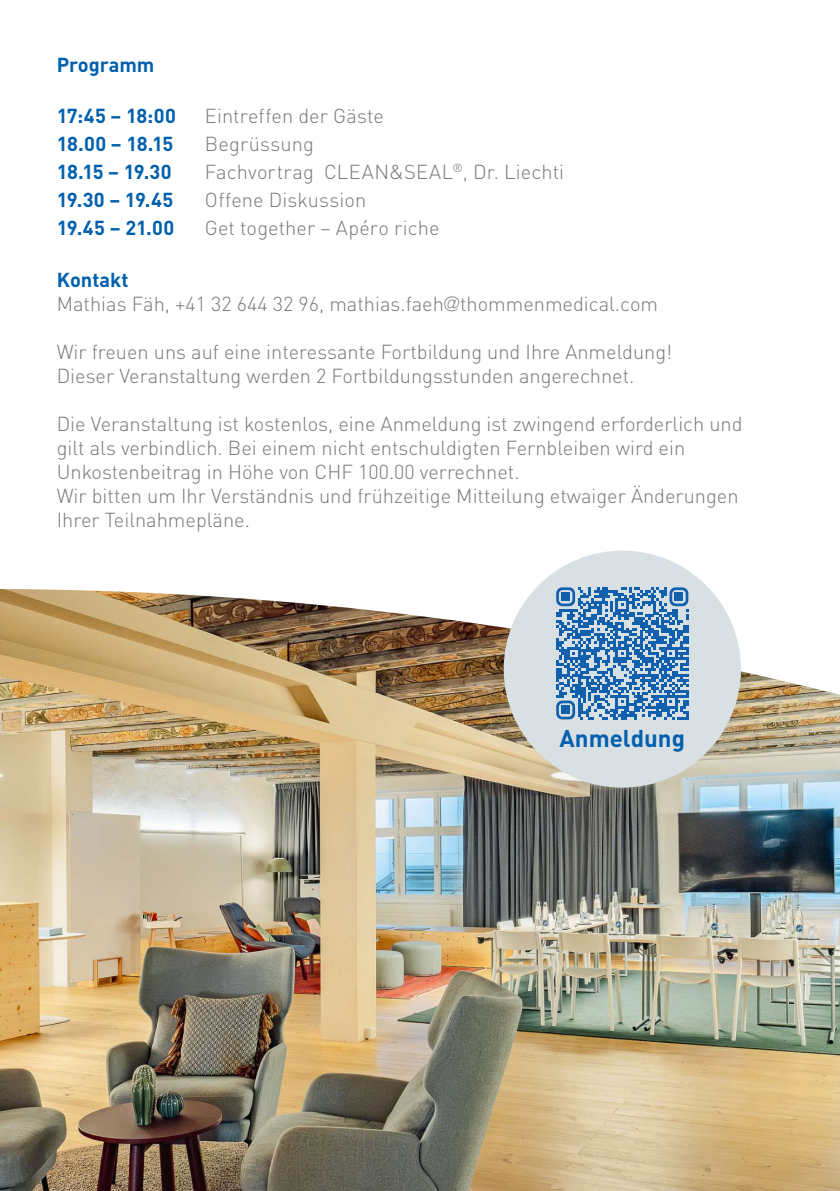
<style>
.page{position:relative;width:840px;height:1191px;background:#fff}
.page>*{position:absolute;margin:0;border:0;box-sizing:border-box;transform-origin:0 0}
.t1{font:700 24px "DIN Pro";color:#0160ae}
.t2{font:300 20px/24px "DIN Pro";color:#76787b}
.t3{font:700 20px "DIN Pro";color:#0160ae}
.s1{font-family:"Helvetica Neue LT Std";font-weight:100;font-stretch:expanded}
</style>
<div class="page">
<img style="left:0;top:589px;width:839px;height:602px">
<div style="left:503px;top:550px;width:237px;height:237px;background:#d8e0e4;border-radius:50%"></div>
<svg style="left:556px;top:587px;width:132px;height:132px"></svg>
<div style="left:561px;top:593px;width:8px;height:8px;background:#1160ad"></div>
<div style="left:674px;top:593px;width:8px;height:8px;background:#1160ad"></div>
<div style="left:561px;top:706px;width:8px;height:8px;background:#1160ad"></div>
<p class="t3" style="left:57px;top:48px;width:99px">Programm</p>
<p class="t3" style="left:57px;top:99px;width:121px">17:45 – 18:00</p>
<p class="t2" style="left:205px;top:102px;width:180px">Eintreffen der Gäste</p>
<p class="t3" style="left:57px;top:127px;width:118px">18.00 – 18.15</p>
<p class="t2" style="left:205px;top:130px;width:110px">Begrüssung</p>
<p class="t3" style="left:57px;top:155px;width:116px">18.15 – 19.30</p>
<p class="t2" style="left:205px;top:158px;width:360px">Fachvortrag CLEAN&amp;SEAL<sup>®</sup>, Dr. Liechti</p>
<p class="t3" style="left:57px;top:183px;width:118px">19.30 – 19.45</p>
<p class="t2" style="left:205px;top:186px;width:163px">Offene Diskussion</p>
<p class="t3" style="left:57px;top:211px;width:119px">19.45 – 21.00</p>
<p class="t2" style="left:205px;top:214px;width:236px">Get together – Apéro riche</p>
<p class="t3" style="left:57px;top:263px;width:73px">Kontakt</p>
<p class="t2" style="left:57px;top:290px;width:602px">Mathias Fäh, +41 32 644 32 96, mathias.faeh<span class="s1">@</span>thommenmedical.com</p>
<p class="t2" style="left:57px;top:338px;width:616px">Wir freuen uns auf eine interessante Fortbildung und Ihre Anmeldung!<br>Dieser Veranstaltung werden 2 Fortbildungsstunden angerechnet.</p>
<p class="t2" style="left:57px;top:410px;width:687px">Die Veranstaltung ist kostenlos, eine Anmeldung ist zwingend erforderlich und gilt als verbindlich. Bei einem nicht entschuldigten Fernbleiben wird ein<br>Unkostenbeitrag in Höhe von CHF 100.00 verrechnet.</p>
<p class="t2" style="left:57px;top:482px;width:683px">Wir bitten um Ihr Verständnis und frühzeitige Mitteilung etwaiger Änderungen<br>Ihrer Teilnahmepläne.</p>
<p class="t1" style="left:559px;top:718px;width:127px">Anmeldung</p>
</div>
